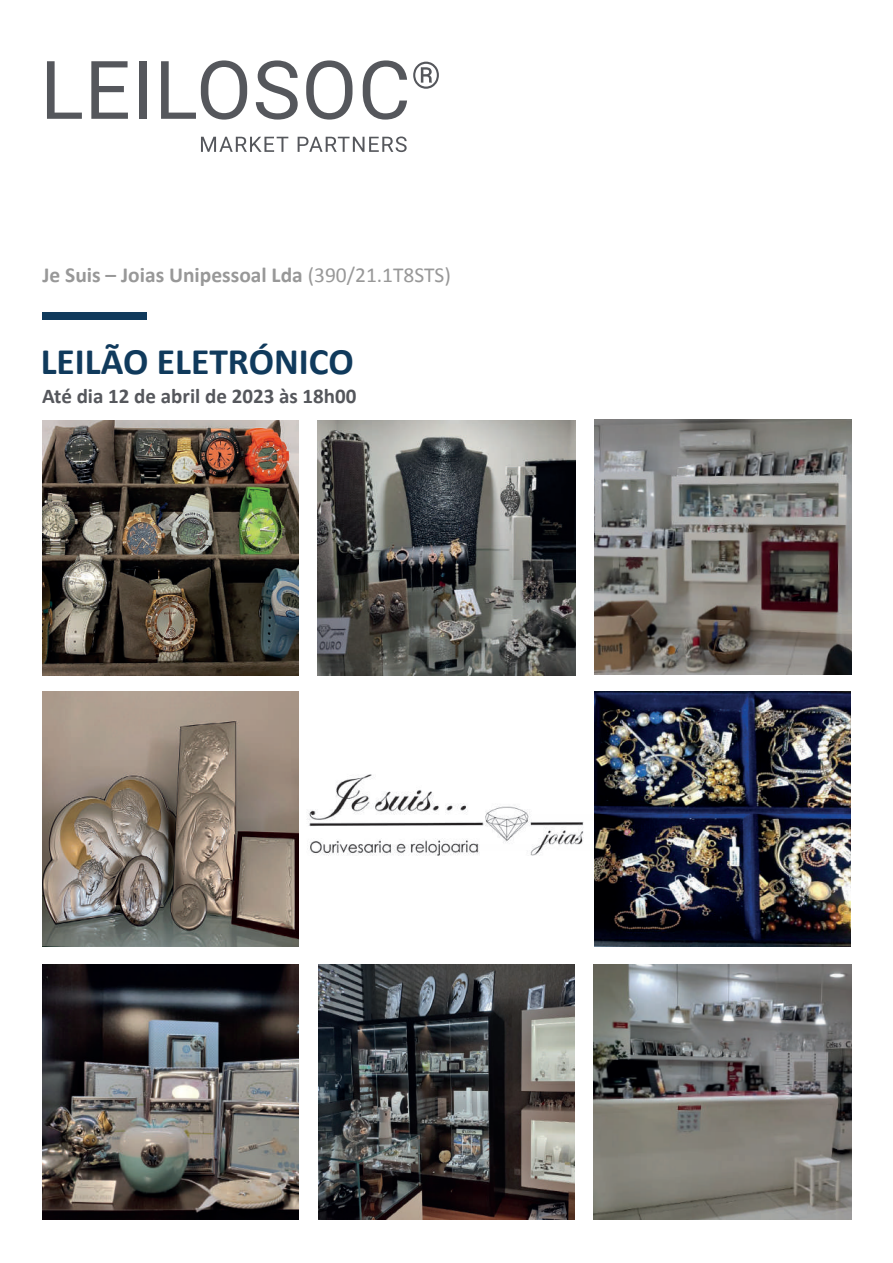
<style>
.page{position:relative;width:893px;height:1263px;background:#fff}
.page>*{position:absolute;margin:0;border:0;box-sizing:border-box;transform-origin:0 0}
.t1{font:700 37.5px "Calibri";color:#103a5c}
.t2{font:700 21.45px "Calibri";color:#989898}
.t3{font:700 21px "Calibri";color:#55575c}
.s1{font-weight:400}
</style>
<div class="page">
<img style="left:307px;top:774px;width:277px;height:82px">
<div style="left:43px;top:312px;width:104px;height:8px;background:#103a5c"></div>
<img style="left:42px;top:965px;width:257px;height:254px">
<img style="left:42px;top:691px;width:257px;height:255px">
<img style="left:594px;top:691px;width:256px;height:255px">
<img style="left:317px;top:420px;width:258px;height:255px">
<svg style="left:47px;top:61px;width:35px;height:58px"></svg>
<svg style="left:91px;top:61px;width:37px;height:58px"></svg>
<div style="left:139px;top:61px;width:7px;height:58px;background:#55575c"></div>
<svg style="left:161px;top:60px;width:86px;height:60px"></svg>
<svg style="left:256px;top:60px;width:42px;height:60px"></svg>
<svg style="left:306px;top:60px;width:46px;height:60px"></svg>
<svg style="left:363px;top:60px;width:44px;height:60px"></svg>
<svg style="left:413px;top:62px;width:26px;height:27px"></svg>
<svg style="left:201px;top:137px;width:87px;height:15px"></svg>
<svg style="left:297px;top:137px;width:109px;height:15px"></svg>
<img style="left:42px;top:420px;width:257px;height:255px">
<img style="left:318px;top:965px;width:256px;height:254px">
<img style="left:593px;top:965px;width:258px;height:254px">
<img style="left:594px;top:420px;width:257px;height:254px">
<p class="t2" style="left:42px;top:259px;width:410px">Je Suis – Joias Unipessoal Lda <span class="s1">(390/21.1T8STS)</span></p>
<h1 class="t1" style="left:41px;top:335px;width:314px">LEILÃO ELETRÓNICO</h1>
<p class="t3" style="left:42px;top:381px;width:316px">Até dia 12 de abril de 2023 às 18h00</p>
</div>
